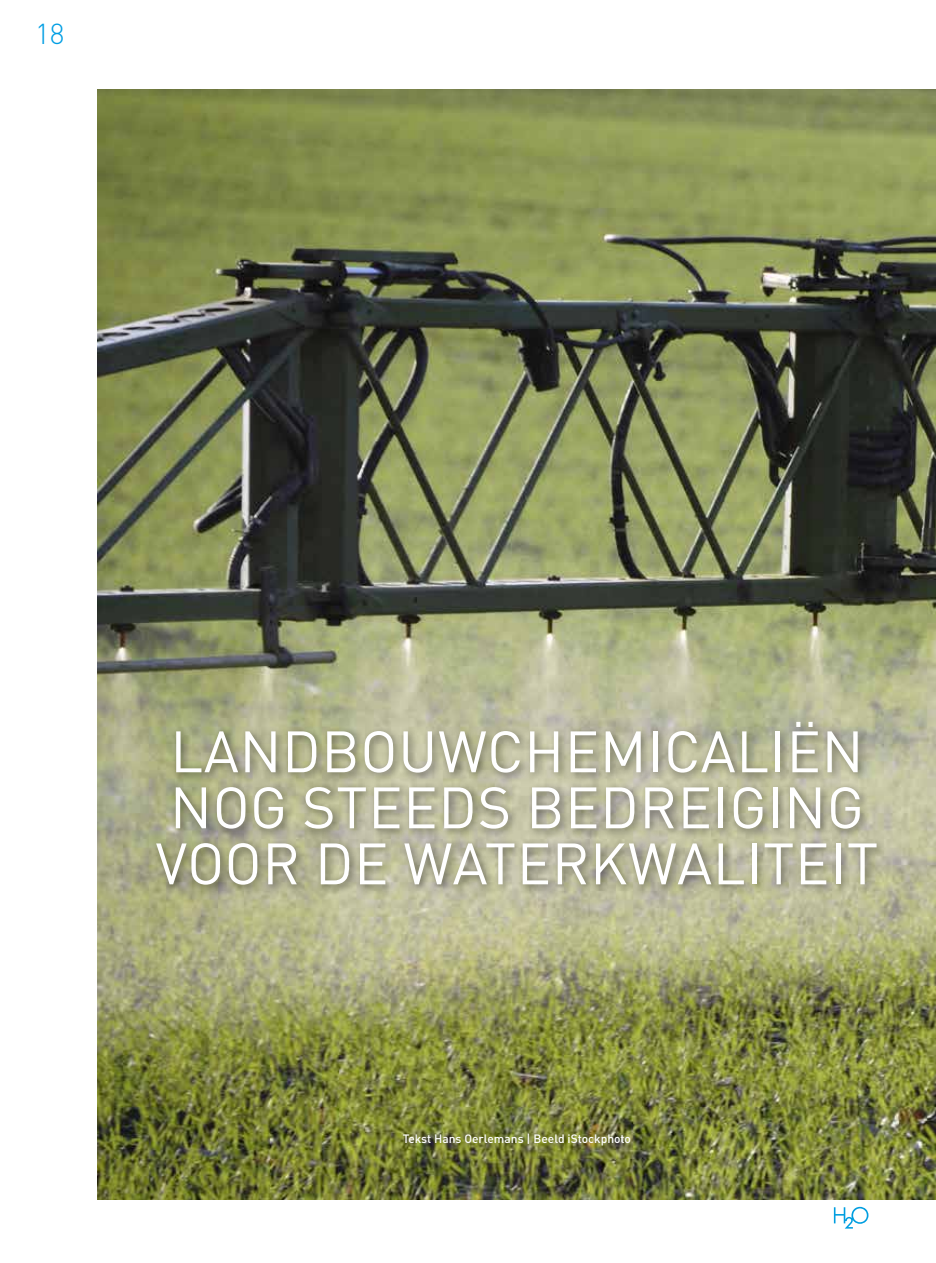
<style>
.page{position:relative;width:936px;height:1263px;background:#fff}
.page>*{position:absolute;margin:0;border:0;box-sizing:border-box;transform-origin:0 0}
.t1{font:57.45px/56.1px "DIN Pro";letter-spacing:.01em;color:#fff}
.t2{font:300 28.5px "DIN Pro";color:#009ee3}
.t3{font:500 12px "DIN Pro";color:#fff}
</style>
<div class="page">
<img style="left:98px;top:89px;width:837px;height:1110px">
<svg style="left:833px;top:1207px;width:35px;height:21px"></svg>
<div style="left:151px;top:717px;width:736px;height:179px;background:#000;opacity:.48"></div>
<p class="t2" style="left:35px;top:12px;width:31px">18</p>
<p class="t1" style="left:156px;top:718px;width:724px">LANDBOUWCHEMICALIËN<br>NOG STEEDS BEDREIGING<br>VOOR DE WATERKWALITEIT</p>
<p class="t3" style="left:402px;top:1128px;width:230px">Tekst Hans Oerlemans | Beeld iStockphoto</p>
</div>
